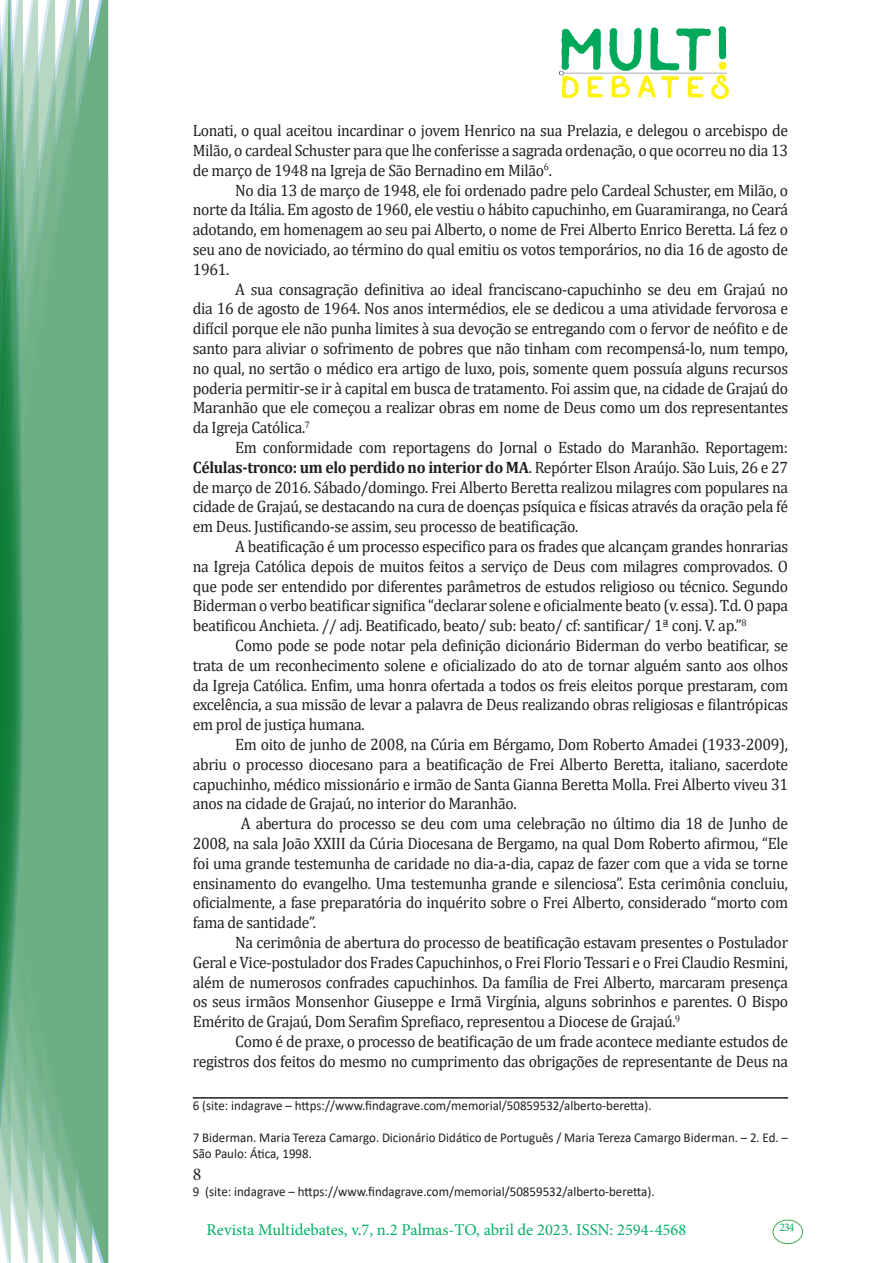
<style>
.page{position:relative;width:893px;height:1263px;background:#fff}
.page>*{position:absolute;margin:0;border:0;box-sizing:border-box;transform-origin:0 0}
.t1{font:18px "Minion Pro";color:#231f20}
.texto{font:16.5px/19.8px "Cambria";letter-spacing:-.02em;color:#231f20;text-align:justify;scale:.95 1}
.t2{font:16.5px "Minion Pro";color:#00b064}
.Rodapé{font:13.5px/16.2px "Calibri";color:#231f20;scale:.96 1}
.t3{font:11.7px "Minion Pro";color:#00b064}
.s1{font-weight:700}
</style>
<div class="page">
<img style="left:559px;top:26px;width:169px;height:72px">
<div style="left:95px;top:0;width:14px;height:1263px;background:#6caf84"></div>
<svg style="left:79px;top:0;width:16px;height:1263px;background:#71b289"></svg>
<svg style="left:62px;top:0;width:17px;height:1263px;background:#75b48c"></svg>
<svg style="left:45px;top:0;width:17px;height:1263px;background:#7cb792"></svg>
<svg style="left:30px;top:0;width:15px;height:1263px;background:#80ba96"></svg>
<svg style="left:0;top:0;width:30px;height:1263px;background:#61a97f"></svg>
<div style="left:772px;top:1219px;width:31px;height:25px;border:1px solid #40ae49;border-radius:50%"></div>
<hr style="left:193px;top:1097px;width:595px;height:1px;background:#231f20">
<p class="texto" style="left:193px;top:121px;width:628px">Lonati, o qual aceitou incardinar o jovem Henrico na sua Prelazia, e delegou o arcebispo de Milão, o cardeal Schuster para que lhe conferisse a sagrada ordenação, o que ocorreu no dia 13 de março de 1948 na Igreja de São Bernadino em Milão<sup>6</sup>.</p>
<p class="texto" style="left:193px;top:180px;width:628px;text-indent:43px">No dia 13 de março de 1948, ele foi ordenado padre pelo Cardeal Schuster, em Milão, o norte da Itália. Em agosto de 1960, ele vestiu o hábito capuchinho, em Guaramiranga, no Ceará adotando, em homenagem ao seu pai Alberto, o nome de Frei Alberto Enrico Beretta. Lá fez o seu ano de noviciado, ao término do qual emitiu os votos temporários, no dia 16 de agosto de 1961.</p>
<p class="texto" style="left:193px;top:279px;width:628px;text-indent:43px">A sua consagração definitiva ao ideal franciscano-capuchinho se deu em Grajaú no dia 16 de agosto de 1964. Nos anos intermédios, ele se dedicou a uma atividade fervorosa e difícil porque ele não punha limites à sua devoção se entregando com o fervor de neófito e de santo para aliviar o sofrimento de pobres que não tinham com recompensá-lo, num tempo, no qual, no sertão o médico era artigo de luxo, pois, somente quem possuía alguns recursos poderia permitir-se ir à capital em busca de tratamento. Foi assim que, na cidade de Grajaú do Maranhão que ele começou a realizar obras em nome de Deus como um dos representantes da Igreja Católica.<sup>7</sup></p>
<p class="texto" style="left:193px;top:437px;width:628px;text-indent:43px">Em conformidade com reportagens do Jornal o Estado do Maranhão. Reportagem:<br><span class="s1">Células-tronco: um elo perdido no interior do MA</span>. Repórter Elson Araújo. São Luis, 26 e 27 de março de 2016. Sábado/domingo. Frei Alberto Beretta realizou milagres com populares na cidade de Grajaú, se destacando na cura de doenças psíquica e físicas através da oração pela fé em Deus. Justificando-se assim, seu processo de beatificação.</p>
<p class="texto" style="left:193px;top:536px;width:628px;text-indent:43px">A beatificação é um processo especifico para os frades que alcançam grandes honrarias na Igreja Católica depois de muitos feitos a serviço de Deus com milagres comprovados. O que pode ser entendido por diferentes parâmetros de estudos religioso ou técnico. Segundo Biderman o verbo beatificar significa “declarar solene e oficialmente beato (v. essa). T.d. O papa beatificou Anchieta. // adj. Beatificado, beato/ sub: beato/ cf: santificar/ 1ª conj. V. ap.”<sup>8</sup></p>
<p class="texto" style="left:193px;top:635px;width:628px;text-indent:43px">Como pode se pode notar pela definição dicionário Biderman do verbo beatificar, se trata de um reconhecimento solene e oficializado do ato de tornar alguém santo aos olhos da Igreja Católica. Enfim, uma honra ofertada a todos os freis eleitos porque prestaram, com excelência, a sua missão de levar a palavra de Deus realizando obras religiosas e filantrópicas em prol de justiça humana.</p>
<p class="texto" style="left:193px;top:734px;width:628px;text-indent:43px">Em oito de junho de 2008, na Cúria em Bérgamo, Dom Roberto Amadei (1933-2009), abriu o processo diocesano para a beatificação de Frei Alberto Beretta, italiano, sacerdote capuchinho, médico missionário e irmão de Santa Gianna Beretta Molla. Frei Alberto viveu 31 anos na cidade de Grajaú, no interior do Maranhão.</p>
<p class="texto" style="left:193px;top:814px;width:628px;text-indent:48px">A abertura do processo se deu com uma celebração no último dia 18 de Junho de 2008, na sala João XXIII da Cúria Diocesana de Bergamo, na qual Dom Roberto afirmou, “Ele foi uma grande testemunha de caridade no dia-a-dia, capaz de fazer com que a vida se torne ensinamento do evangelho. Uma testemunha grande e silenciosa”. Esta cerimônia concluiu, oficialmente, a fase preparatória do inquérito sobre o Frei Alberto, considerado “morto com fama de santidade”.</p>
<p class="texto" style="left:193px;top:932px;width:628px;text-indent:43px">Na cerimônia de abertura do processo de beatificação estavam presentes o Postulador Geral e Vice-postulador dos Frades Capuchinhos, o Frei Florio Tessari e o Frei Claudio Resmini, além de numerosos confrades capuchinhos. Da família de Frei Alberto, marcaram presença os seus irmãos Monsenhor Giuseppe e Irmã Virgínia, alguns sobrinhos e parentes. O Bispo Emérito de Grajaú, Dom Serafim Sprefiaco, representou a Diocese de Grajaú.<sup>9</sup></p>
<p class="texto" style="left:193px;top:1031px;width:628px;text-align:right">Como é de praxe, o processo de beatificação de um frade acontece mediante estudos de registros dos feitos do mesmo no cumprimento das obrigações de representante de Deus na</p>
<p class="Rodapé" style="left:193px;top:1097px;width:479px">6 (site: indagrave – https://www.findagrave.com/memorial/50859532/alberto-beretta).</p>
<p class="Rodapé" style="left:193px;top:1129px;width:621px">7 Biderman. Maria Tereza Camargo. Dicionário Didático de Português / Maria Tereza Camargo Biderman. – 2. Ed. –<br>São Paulo: Ática, 1998.</p>
<p class="t1" style="left:193px;top:1162px;width:10px">8</p>
<p class="Rodapé" style="left:193px;top:1183px;width:483px">9 (site: indagrave – https://www.findagrave.com/memorial/50859532/alberto-beretta).</p>
<p class="t2" style="left:207px;top:1218px;width:481px">Revista Multidebates, v.7, n.2 Palmas-TO, abril de 2023. ISSN: 2594-4568</p>
<p class="t3" style="left:779px;top:1219px;width:16px">234</p>
</div>
